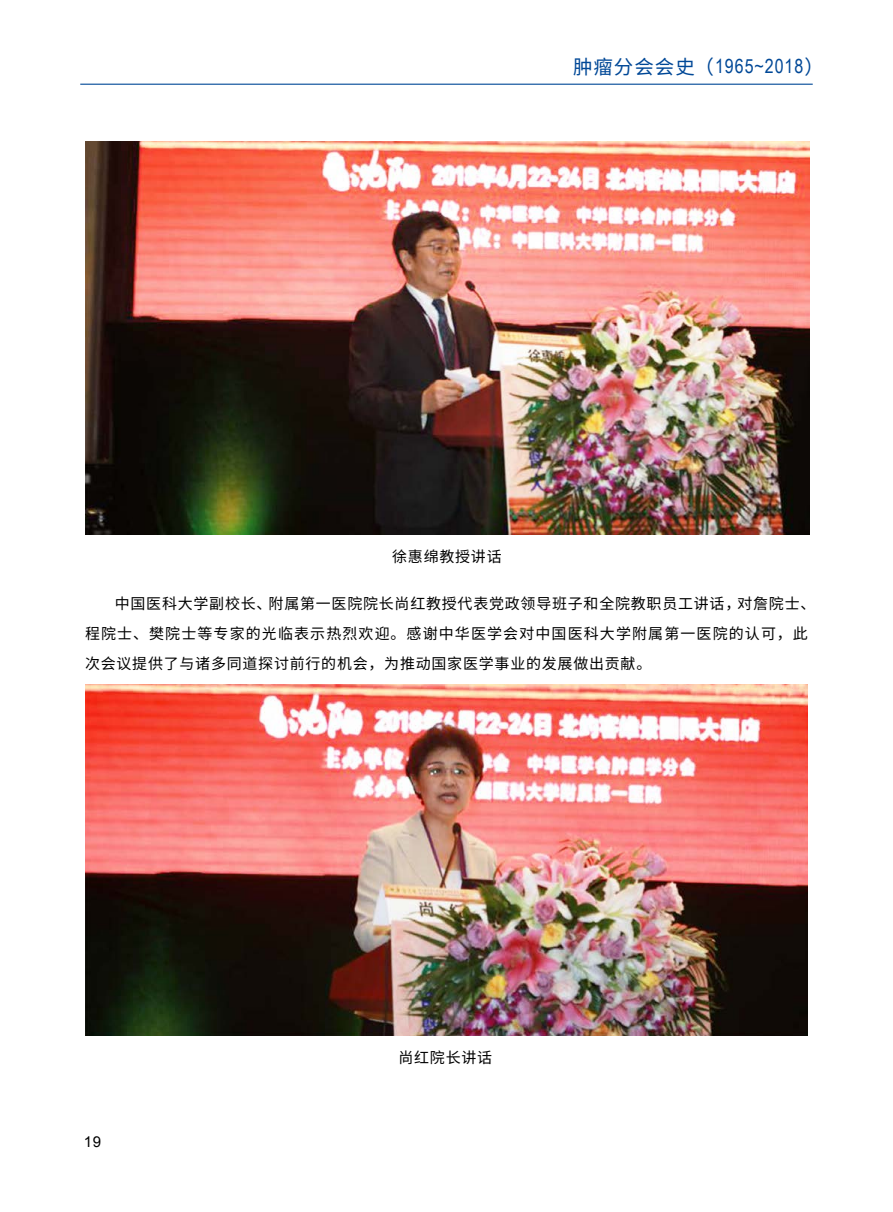
<style>
.page{position:relative;width:893px;height:1212px;background:#fff}
.page>*{position:absolute;margin:0;border:0;box-sizing:border-box;transform-origin:0 0}
.t1{font:19.5px "Arial Narrow";letter-spacing:.05em;color:#004897}
.t2{font:15px/30px "Source Han Sans CN";letter-spacing:.05em;color:#000}
.t3{font:15px "Arial";color:#000}
.s1{font-family:"Source Han Sans CN"}
</style>
<div class="page">
<hr style="left:80px;top:84px;width:733px;height:1px;background:#004897">
<img style="left:85px;top:141px;width:725px;height:393px">
<img style="left:85px;top:685px;width:723px;height:350px">
<h1 class="t1" style="left:573px;top:52px;width:252px"><span class="s1">肿瘤分会会史（</span>1965~2018<span class="s1">）</span></h1>
<p class="t2" style="left:392px;top:542px;width:111px">徐惠绵教授讲话</p>
<p class="t2" style="left:85px;top:588px;width:732px;text-indent:30px">中国医科大学副校长、附属第一医院院长尚红教授代表党政领导班子和全院教职员工讲话，对詹院士、程院士、樊院士等专家的光临表示热烈欢迎。感谢中华医学会对中国医科大学附属第一医院的认可，此次会议提供了与诸多同道探讨前行的机会，为推动国家医学事业的发展做出贡献。</p>
<p class="t3" style="left:84px;top:1132px;width:19px">19</p>
<p class="t2" style="left:398px;top:1042px;width:95px">尚红院长讲话</p>
</div>
